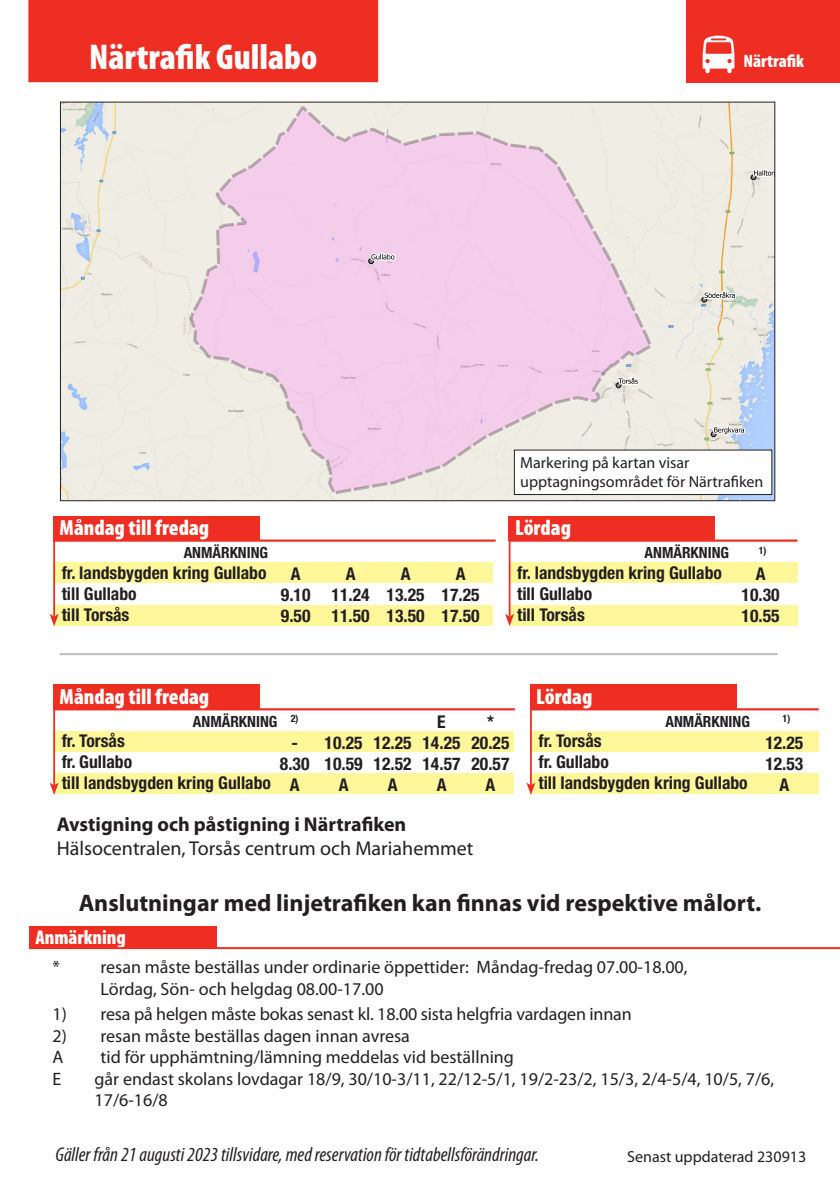
<style>
.page{position:relative;width:840px;height:1191px;background:#fff}
.page>*{position:absolute;margin:0;border:0;box-sizing:border-box;transform-origin:0 0}
.Linjenummer{font:900 condensed 36px "Myriad Pro";color:#fff}
.t1{font:700 24px "Myriad Pro";color:#231f20}
.t2{font:900 condensed 22px "Myriad Pro";color:#fff}
.t3{font:italic condensed 20px "Myriad Pro";color:#231f20}
.t4{font:20px "Myriad Pro";color:#231f20}
.t5{font:700 20px "Myriad Pro";color:#231f20}
.t6{font:900 condensed 20px "Myriad Pro";color:#fff}
.t7{font:18px/21.6px "Myriad Pro";color:#231f20}
.t8{font:900 condensed 18px "Myriad Pro";color:#fff}
.Hållplatsnamn{font:700 condensed 17.6px "Helvetica Neue LT Std";color:#231f20}
.Anmärkning{font:700 condensed 17.6px "Helvetica Neue LT Std";color:#231f20}
.Hallplatsnamn{font:16px "Myriad Pro";color:#231f20}
.t9{font:700 condensed 15.4px "Helvetica Neue LT Std";color:#231f20}
.Anmärkning-2{font:700 condensed 10.2px "Helvetica Neue LT Std";color:#231f20}
</style>
<div class="page">
<hr style="left:60px;top:653px;width:717px;height:2px;background:#bcbdc0">
<img style="left:62px;top:104px;width:710px;height:395px">
<svg style="left:189px;top:106px;width:462px;height:388px;background:#f0d6e5"></svg>
<svg style="left:750px;top:168px;width:22px;height:12px"></svg>
<svg style="left:615px;top:374px;width:28px;height:14px"></svg>
<svg style="left:701px;top:289px;width:36px;height:13px"></svg>
<svg style="left:710px;top:425px;width:36px;height:14px"></svg>
<svg style="left:368px;top:251px;width:29px;height:12px"></svg>
<div style="left:514px;top:450px;width:257px;height:44px;background:#fff"></div>
<div style="left:514px;top:450px;width:257px;height:45px;border:1px solid #231f20"></div>
<div style="left:686px;top:0;width:153px;height:82px;background:#ee2e22"></div>
<svg style="left:702px;top:36px;width:32px;height:37px"></svg>
<div style="left:28px;top:0;width:350px;height:82px;background:#ee2e22"></div>
<div style="left:30px;top:926px;width:187px;height:22px;background:#ee2e22"></div>
<hr style="left:30px;top:947px;width:809px;height:2px;background:#ee2e22">
<hr style="left:53px;top:539px;width:442px;height:3px;background:#ee2e22">
<div style="left:53px;top:515px;width:206px;height:25px;background:#ee2e22"></div>
<div style="left:53px;top:562px;width:439px;height:21px;background:#fff79a"></div>
<div style="left:53px;top:604px;width:439px;height:21px;background:#fff79a"></div>
<hr style="left:53px;top:525px;width:2px;height:91px;background:#ee2e22">
<svg style="left:50px;top:614px;width:9px;height:12px"></svg>
<hr style="left:508px;top:539px;width:289px;height:3px;background:#ee2e22">
<div style="left:508px;top:515px;width:206px;height:25px;background:#ee2e22"></div>
<div style="left:508px;top:562px;width:289px;height:21px;background:#fff79a"></div>
<div style="left:508px;top:604px;width:289px;height:21px;background:#fff79a"></div>
<hr style="left:508px;top:525px;width:2px;height:91px;background:#ee2e22">
<svg style="left:505px;top:614px;width:9px;height:12px"></svg>
<hr style="left:53px;top:708px;width:461px;height:2px;background:#ee2e22">
<div style="left:53px;top:684px;width:206px;height:25px;background:#ee2e22"></div>
<div style="left:53px;top:731px;width:461px;height:21px;background:#fff79a"></div>
<div style="left:53px;top:773px;width:461px;height:21px;background:#fff79a"></div>
<hr style="left:53px;top:693px;width:2px;height:92px;background:#ee2e22">
<svg style="left:50px;top:782px;width:9px;height:13px"></svg>
<hr style="left:529px;top:708px;width:289px;height:2px;background:#ee2e22">
<div style="left:529px;top:684px;width:206px;height:25px;background:#ee2e22"></div>
<div style="left:529px;top:731px;width:289px;height:21px;background:#fff79a"></div>
<div style="left:529px;top:773px;width:289px;height:21px;background:#fff79a"></div>
<hr style="left:529px;top:693px;width:2px;height:92px;background:#ee2e22">
<svg style="left:526px;top:782px;width:9px;height:13px"></svg>
<p class="Linjenummer" style="left:89px;top:34px;width:230px">Närtrafik Gullabo</p>
<p class="t8" style="left:743px;top:50px;width:62px">Närtrafik</p>
<p class="t2" style="left:59px;top:514px;width:151px">Måndag till fredag</p>
<p class="t9" style="left:184px;top:543px;width:86px">ANMÄRKNING</p>
<p class="Hållplatsnamn" style="left:62px;top:562px;width:206px">fr. landsbygden kring Gullabo</p>
<p class="Hållplatsnamn" style="left:62px;top:583px;width:76px">till Gullabo</p>
<p class="Hållplatsnamn" style="left:62px;top:603px;width:69px">till Torsås</p>
<p class="Anmärkning" style="left:290px;top:563px;width:11px">A</p>
<p class="Anmärkning" style="left:281px;top:584px;width:31px">9.10</p>
<p class="Anmärkning" style="left:281px;top:605px;width:31px">9.50</p>
<p class="Anmärkning" style="left:345px;top:563px;width:11px">A</p>
<p class="Anmärkning" style="left:331px;top:584px;width:40px">11.24</p>
<p class="Anmärkning" style="left:331px;top:605px;width:40px">11.50</p>
<p class="Anmärkning" style="left:400px;top:563px;width:11px">A</p>
<p class="Anmärkning" style="left:386px;top:584px;width:40px">13.25</p>
<p class="Anmärkning" style="left:386px;top:605px;width:40px">13.50</p>
<p class="Anmärkning" style="left:455px;top:563px;width:11px">A</p>
<p class="Anmärkning" style="left:441px;top:584px;width:40px">17.25</p>
<p class="Anmärkning" style="left:441px;top:605px;width:40px">17.50</p>
<p class="Hallplatsnamn" style="left:520px;top:452px;width:171px">Markering på kartan visar</p>
<p class="Hallplatsnamn" style="left:520px;top:471px;width:245px">upptagningsområdet för Närtrafiken</p>
<p class="t2" style="left:514px;top:514px;width:57px">Lördag</p>
<p class="t9" style="left:644px;top:543px;width:86px">ANMÄRKNING</p>
<p class="Hållplatsnamn" style="left:517px;top:562px;width:206px">fr. landsbygden kring Gullabo</p>
<p class="Hållplatsnamn" style="left:517px;top:583px;width:76px">till Gullabo</p>
<p class="Hållplatsnamn" style="left:517px;top:603px;width:69px">till Torsås</p>
<p class="Anmärkning-2" style="left:758px;top:544px;width:9px">1)</p>
<p class="Anmärkning" style="left:755px;top:563px;width:11px">A</p>
<p class="Anmärkning" style="left:741px;top:584px;width:40px">10.30</p>
<p class="Anmärkning" style="left:741px;top:605px;width:40px">10.55</p>
<p class="t2" style="left:59px;top:682px;width:151px">Måndag till fredag</p>
<p class="t9" style="left:193px;top:712px;width:86px">ANMÄRKNING</p>
<p class="Hållplatsnamn" style="left:62px;top:730px;width:65px">fr. Torsås</p>
<p class="Hållplatsnamn" style="left:62px;top:751px;width:72px">fr. Gullabo</p>
<p class="Hållplatsnamn" style="left:62px;top:772px;width:211px">till landsbygden kring Gullabo</p>
<p class="Anmärkning-2" style="left:290px;top:712px;width:9px">2)</p>
<p class="Anmärkning" style="left:291px;top:732px;width:8px">-</p>
<p class="Anmärkning" style="left:280px;top:753px;width:31px">8.30</p>
<p class="Anmärkning" style="left:289px;top:774px;width:11px">A</p>
<p class="Anmärkning" style="left:324px;top:732px;width:40px">10.25</p>
<p class="Anmärkning" style="left:324px;top:753px;width:40px">10.59</p>
<p class="Anmärkning" style="left:338px;top:774px;width:11px">A</p>
<p class="Anmärkning" style="left:373px;top:732px;width:40px">12.25</p>
<p class="Anmärkning" style="left:373px;top:753px;width:40px">12.52</p>
<p class="Anmärkning" style="left:387px;top:774px;width:11px">A</p>
<p class="Anmärkning" style="left:437px;top:711px;width:10px">E</p>
<p class="Anmärkning" style="left:422px;top:732px;width:40px">14.25</p>
<p class="Anmärkning" style="left:422px;top:753px;width:40px">14.57</p>
<p class="Anmärkning" style="left:436px;top:774px;width:11px">A</p>
<p class="Anmärkning" style="left:487px;top:711px;width:8px">*</p>
<p class="Anmärkning" style="left:471px;top:732px;width:40px">20.25</p>
<p class="Anmärkning" style="left:471px;top:753px;width:40px">20.57</p>
<p class="Anmärkning" style="left:485px;top:774px;width:11px">A</p>
<p class="t2" style="left:536px;top:682px;width:57px">Lördag</p>
<p class="t9" style="left:665px;top:712px;width:86px">ANMÄRKNING</p>
<p class="Hållplatsnamn" style="left:538px;top:730px;width:65px">fr. Torsås</p>
<p class="Hållplatsnamn" style="left:538px;top:751px;width:72px">fr. Gullabo</p>
<p class="Hållplatsnamn" style="left:538px;top:772px;width:211px">till landsbygden kring Gullabo</p>
<p class="Anmärkning-2" style="left:782px;top:712px;width:9px">1)</p>
<p class="Anmärkning" style="left:765px;top:732px;width:40px">12.25</p>
<p class="Anmärkning" style="left:765px;top:753px;width:40px">12.53</p>
<p class="Anmärkning" style="left:779px;top:774px;width:11px">A</p>
<p class="t5" style="left:57px;top:811px;width:351px">Avstigning och påstigning i Närtrafiken</p>
<p class="t4" style="left:57px;top:836px;width:418px">Hälsocentralen, Torsås centrum och Mariahemmet</p>
<p class="t1" style="left:79px;top:887px;width:683px">Anslutningar med linjetrafiken kan finnas vid respektive målort.</p>
<p class="t6" style="left:35px;top:924px;width:92px">Anmärkning</p>
<p class="t7" style="left:100px;top:956px;width:588px;text-indent:-48px">* resan måste beställas under ordinarie öppettider: Måndag-fredag 07.00-18.00,<br>Lördag, Sön- och helgdag 08.00-17.00</p>
<p class="t7" style="left:52px;top:1003px;width:580px">1) resa på helgen måste bokas senast kl. 18.00 sista helgfria vardagen innan</p>
<p class="t7" style="left:52px;top:1024px;width:359px">2) resan måste beställas dagen innan avresa</p>
<p class="t7" style="left:52px;top:1046px;width:13px">A</p>
<p class="t7" style="left:100px;top:1046px;width:414px">tid för upphämtning/lämning meddelas vid beställning</p>
<p class="t7" style="left:52px;top:1067px;width:10px">E</p>
<p class="t7" style="left:94px;top:1067px;width:680px">går endast skolans lovdagar 18/9, 30/10-3/11, 22/12-5/1, 19/2-23/2, 15/3, 2/4-5/4, 10/5, 7/6,</p>
<p class="t7" style="left:94px;top:1089px;width:75px">17/6-16/8</p>
<p class="t3" style="left:55px;top:1141px;width:485px">Gäller från 21 augusti 2023 tillsvidare, med reservation för tidtabellsförändringar.</p>
<p class="Hallplatsnamn" style="left:626px;top:1146px;width:181px">Senast uppdaterad 230913</p>
</div>
